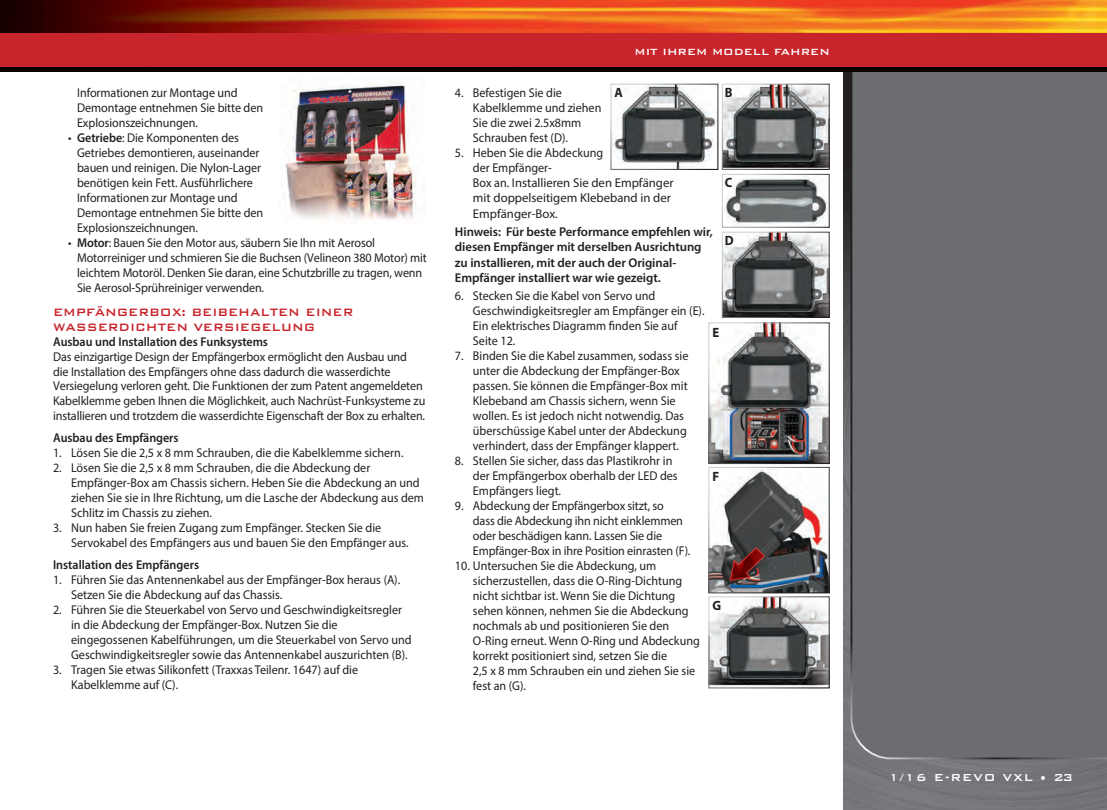
<style>
.page{position:relative;width:1107px;height:810px;background:#fff}
.page>*{position:absolute;margin:0;border:0;box-sizing:border-box;transform-origin:0 0}
.t1{font:500 14.25px/15px "Bank Gothic BT";letter-spacing:-.005em;color:#c8242b;scale:.95 1}
.t2{font:500 13.5px "Bank Gothic BT";letter-spacing:.075em;color:#fff}
.t3{font:700 13.5px "Myriad Pro";color:#231f20;scale:.95 1}
.t4{font:12.75px/15px "Myriad Pro";color:#231f20;scale:.95 1}
.t5{font:600 12.75px/15.3px "Myriad Pro";letter-spacing:-.005em;color:#231f20}
.t6{font:600 12.75px "Myriad Pro";letter-spacing:-.005em;color:#231f20;scale:.95 1}
.t7{font:500 12px "Bank Gothic BT";color:#fff}
.s1{font-weight:600}
</style>
<div class="page">
<img style="left:844px;top:71px;width:263px;height:739px">
<div style="left:850px;top:71px;width:257px;height:689px;background:#6c6d70"></div>
<img style="left:0;top:0;width:1107px;height:71px">
<div style="left:0;top:33px;width:1107px;height:34px;background:#c8242b"></div>
<img style="left:282px;top:83px;width:142px;height:137px">
<img style="left:612px;top:86px;width:104px;height:82px">
<div style="left:610px;top:84px;width:108px;height:86px;border:1px solid #fff"></div>
<img style="left:724px;top:86px;width:104px;height:82px">
<div style="left:722px;top:84px;width:108px;height:86px;border:1px solid #fff"></div>
<img style="left:724px;top:234px;width:104px;height:82px">
<div style="left:722px;top:232px;width:108px;height:86px;border:1px solid #fff"></div>
<img style="left:710px;top:598px;width:118px;height:88px">
<div style="left:708px;top:596px;width:122px;height:92px;border:1px solid #fff"></div>
<img style="left:724px;top:176px;width:104px;height:50px">
<div style="left:722px;top:174px;width:108px;height:54px;border:1px solid #fff"></div>
<img style="left:710px;top:324px;width:118px;height:138px">
<div style="left:708px;top:322px;width:122px;height:142px;border:1px solid #fff"></div>
<img style="left:710px;top:469px;width:118px;height:122px">
<div style="left:708px;top:467px;width:122px;height:126px;border:1px solid #fff"></div>
<p class="t4" style="left:77px;top:85px;width:197px">Informationen zur Montage und<br>Demontage entnehmen Sie bitte den<br>Explosionszeichnungen.</p>
<p class="t4" style="left:77px;top:130px;width:197px;text-indent:-9px">• <span class="s1">Getriebe</span>: Die Komponenten des Getriebes demontieren, auseinander bauen und reinigen. Die Nylon-Lager benötigen kein Fett. Ausführlichere Informationen zur Montage und Demontage entnehmen Sie bitte den Explosionszeichnungen.</p>
<p class="t4" style="left:77px;top:235px;width:370px;text-indent:-9px">• <span class="s1">Motor</span>: Bauen Sie den Motor aus, säubern Sie Ihn mit Aerosol Motorreiniger und schmieren Sie die Buchsen (Velineon 380 Motor) mit leichtem Motoröl. Denken Sie daran, eine Schutzbrille zu tragen, wenn Sie Aerosol-Sprühreiniger verwenden.</p>
<p class="t1" style="left:53px;top:304px;width:318px">EMPFÄNGERBOX: BEIBEHALTEN EINER<br>WASSERDICHTEN VERSIEGELUNG</p>
<p class="t6" style="left:53px;top:333px;width:228px">Ausbau und Installation des Funksystems</p>
<p class="t4" style="left:53px;top:349px;width:393px">Das einzigartige Design der Empfängerbox ermöglicht den Ausbau und die Installation des Empfängers ohne dass dadurch die wasserdichte Versiegelung verloren geht. Die Funktionen der zum Patent angemeldeten Kabelklemme geben Ihnen die Möglichkeit, auch Nachrüst-Funksysteme zu installieren und trotzdem die wasserdichte Eigenschaft der Box zu erhalten.</p>
<p class="t6" style="left:53px;top:430px;width:134px">Ausbau des Empfängers</p>
<p class="t4" style="left:53px;top:445px;width:370px">1. Lösen Sie die 2,5 x 8 mm Schrauben, die die Kabelklemme sichern.</p>
<p class="t4" style="left:71px;top:460px;width:373px;text-indent:-18px">2. Lösen Sie die 2,5 x 8 mm Schrauben, die die Abdeckung der Empfänger-Box am Chassis sichern. Heben Sie die Abdeckung an und ziehen Sie sie in Ihre Richtung, um die Lasche der Abdeckung aus dem Schlitz im Chassis zu ziehen.</p>
<p class="t4" style="left:71px;top:520px;width:357px;text-indent:-18px">3. Nun haben Sie freien Zugang zum Empfänger. Stecken Sie die<br>Servokabel des Empfängers aus und bauen Sie den Empfänger aus.</p>
<p class="t6" style="left:53px;top:557px;width:155px">Installation des Empfängers</p>
<p class="t4" style="left:71px;top:572px;width:348px;text-indent:-18px">1. Führen Sie das Antennenkabel aus der Empfänger-Box heraus (A).<br>Setzen Sie die Abdeckung auf das Chassis.</p>
<p class="t4" style="left:71px;top:602px;width:360px;text-indent:-18px">2. Führen Sie die Steuerkabel von Servo und Geschwindigkeitsregler in die Abdeckung der Empfänger-Box. Nutzen Sie die eingegossenen Kabelführungen, um die Steuerkabel von Servo und Geschwindigkeitsregler sowie das Antennenkabel auszurichten (B).</p>
<p class="t4" style="left:71px;top:662px;width:304px;text-indent:-18px">3. Tragen Sie etwas Silikonfett (Traxxas Teilenr. 1647) auf die<br>Kabelklemme auf (C).</p>
<p class="t7" style="left:635px;top:45px;width:197px">MIT IHREM MODELL FAHREN</p>
<p class="t4" style="left:473px;top:85px;width:137px;text-indent:-18px">4. Befestigen Sie die<br>Kabelklemme und ziehen<br>Sie die zwei 2.5x8mm<br>Schrauben fest (D).</p>
<p class="t4" style="left:473px;top:145px;width:213px;text-indent:-18px">5. Heben Sie die Abdeckung<br>der Empfänger-<br>Box an. Installieren Sie den Empfänger mit doppelseitigem Klebeband in der<br>Empfänger-Box.</p>
<p class="t5" style="left:455px;top:224px;width:259px">Hinweis: Für beste Performance empfehlen wir, diesen Empfänger mit derselben Ausrichtung zu installieren, mit der auch der Original-Empfänger installiert war wie gezeigt.</p>
<p class="t4" style="left:473px;top:288px;width:245px;text-indent:-18px">6. Stecken Sie die Kabel von Servo und Geschwindigkeitsregler am Empfänger ein (E).<br>Ein elektrisches Diagramm finden Sie auf Seite 12.</p>
<p class="t4" style="left:473px;top:348px;width:228px;text-indent:-18px">7. Binden Sie die Kabel zusammen, sodass sie unter die Abdeckung der Empfänger-Box passen. Sie können die Empfänger-Box mit Klebeband am Chassis sichern, wenn Sie wollen. Es ist jedoch nicht notwendig. Das überschüssige Kabel unter der Abdeckung verhindert, dass der Empfänger klappert.</p>
<p class="t4" style="left:473px;top:453px;width:217px;text-indent:-18px">8. Stellen Sie sicher, dass das Plastikrohr in der Empfängerbox oberhalb der LED des<br>Empfängers liegt.</p>
<p class="t4" style="left:473px;top:498px;width:231px;text-indent:-18px">9. Abdeckung der Empfängerbox sitzt, so<br>dass die Abdeckung ihn nicht einklemmen oder beschädigen kann. Lassen Sie die Empfänger-Box in ihre Position einrasten (F).</p>
<p class="t4" style="left:473px;top:558px;width:240px;text-indent:-18px">10. Untersuchen Sie die Abdeckung, um sicherzustellen, dass die O-Ring-Dichtung nicht sichtbar ist. Wenn Sie die Dichtung sehen können, nehmen Sie die Abdeckung nochmals ab und positionieren Sie den O-Ring erneut. Wenn O-Ring und Abdeckung korrekt positioniert sind, setzen Sie die<br>2,5 x 8 mm Schrauben ein und ziehen Sie sie fest an (G).</p>
<p class="t3" style="left:614px;top:84px;width:10px">A</p>
<p class="t3" style="left:725px;top:84px;width:10px">B</p>
<p class="t3" style="left:725px;top:173px;width:10px">C</p>
<p class="t3" style="left:725px;top:231px;width:11px">D</p>
<p class="t3" style="left:713px;top:323px;width:9px">E</p>
<p class="t3" style="left:713px;top:468px;width:9px">F</p>
<p class="t3" style="left:713px;top:597px;width:11px">G</p>
<p class="t2" style="left:888px;top:770px;width:186px">1/16 E-REVO VXL • 23</p>
</div>
